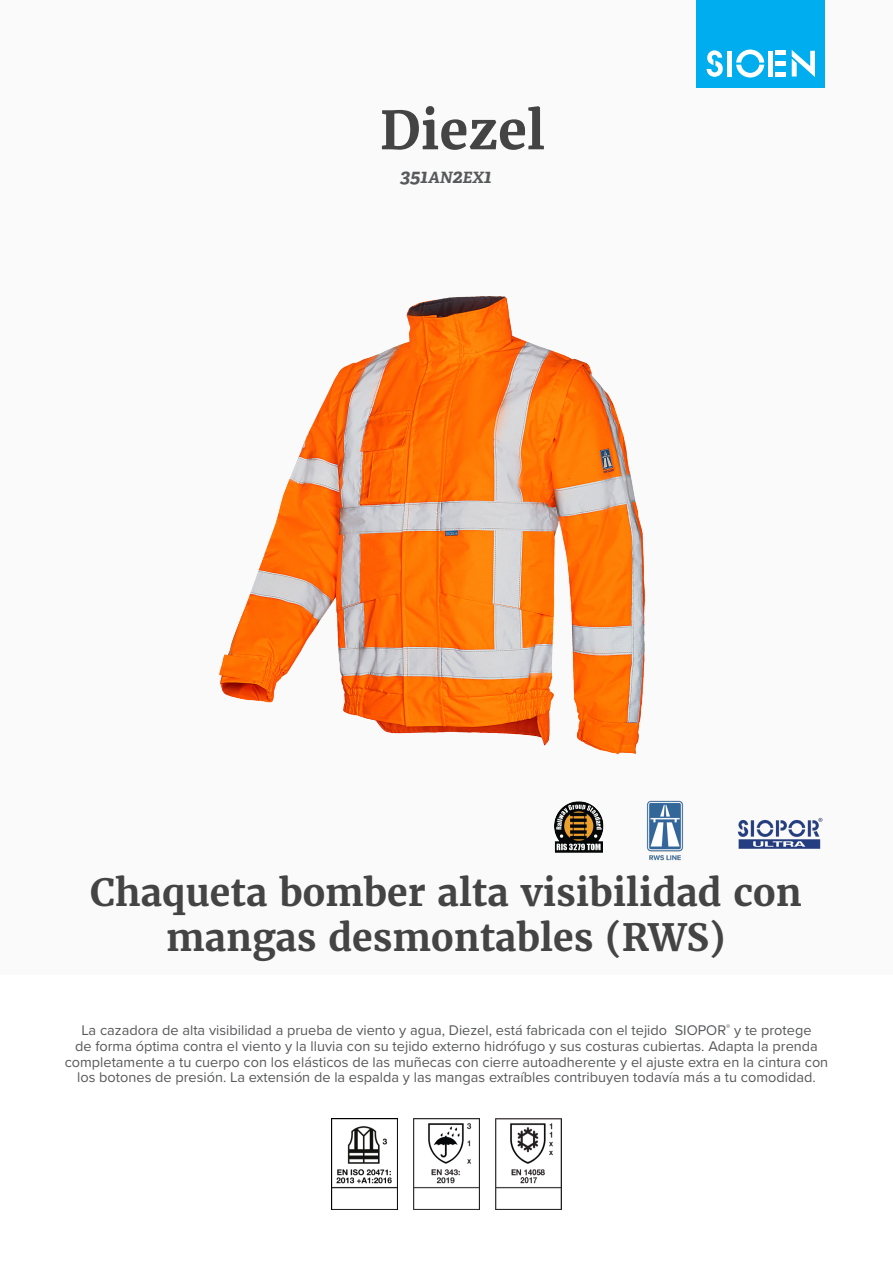
<style>
.page{position:relative;width:893px;height:1263px;background:#fff}
.page>*{position:absolute;margin:0;border:0;box-sizing:border-box;transform-origin:0 0}
.product_name{font:700 52.5px "Merriweather";color:#444}
.product_h2{font:700 37.5px/45px "Merriweather";color:#444;text-align:center}
.product_ref{font:italic 700 19.5px "Adelle";color:#57585a}
.product_description{font:14.55px/15.8px "Proxima Nova";color:#57585a;text-align:center}
.s1{font-size:15.6px}
</style>
<div class="page">
<div style="left:0;top:0;width:893px;height:974px;background:#fafafa"></div>
<div style="left:697px;top:0;width:128px;height:88px;background:#00aeef"></div>
<svg style="left:707px;top:50px;width:16px;height:27px"></svg>
<svg style="left:736px;top:50px;width:28px;height:28px"></svg>
<div style="left:727px;top:51px;width:5px;height:26px;background:#fff"></div>
<div style="left:768px;top:51px;width:5px;height:26px;background:#fff"></div>
<div style="left:775px;top:72px;width:11px;height:5px;background:#fff"></div>
<div style="left:775px;top:61px;width:11px;height:5px;background:#fff"></div>
<hr style="left:775px;top:51px;width:11px;height:4px;background:#fff">
<svg style="left:792px;top:50px;width:23px;height:27px"></svg>
<img style="left:737px;top:817px;width:86px;height:32px">
<img style="left:331px;top:1118px;width:66px;height:92px">
<img style="left:413px;top:1118px;width:67px;height:92px">
<img style="left:495px;top:1118px;width:67px;height:92px">
<img style="left:219px;top:296px;width:465px;height:565px">
<p class="product_name" style="left:380px;top:97px;width:167px">Diezel</p>
<p class="product_ref" style="left:400px;top:164px;width:93px">351<span class="s1">AN</span>2<span class="s1">EX</span>1</p>
<p class="product_h2" style="left:90px;top:869px;width:713px">Chaqueta bomber alta visibilidad con mangas desmontables (RWS)</p>
<p class="product_description" style="left:65px;top:1022px;width:765px">La cazadora de alta visibilidad a prueba de viento y agua, Diezel, está fabricada con el tejido SIOPOR<sup>®</sup> y te protege<br>de forma óptima contra el viento y la lluvia con su tejido externo hidrófugo y sus costuras cubiertas. Adapta la prenda completamente a tu cuerpo con los elásticos de las muñecas con cierre autoadherente y el ajuste extra en la cintura con los botones de presión. La extensión de la espalda y las mangas extraíbles contribuyen todavía más a tu comodidad.</p>
</div>
